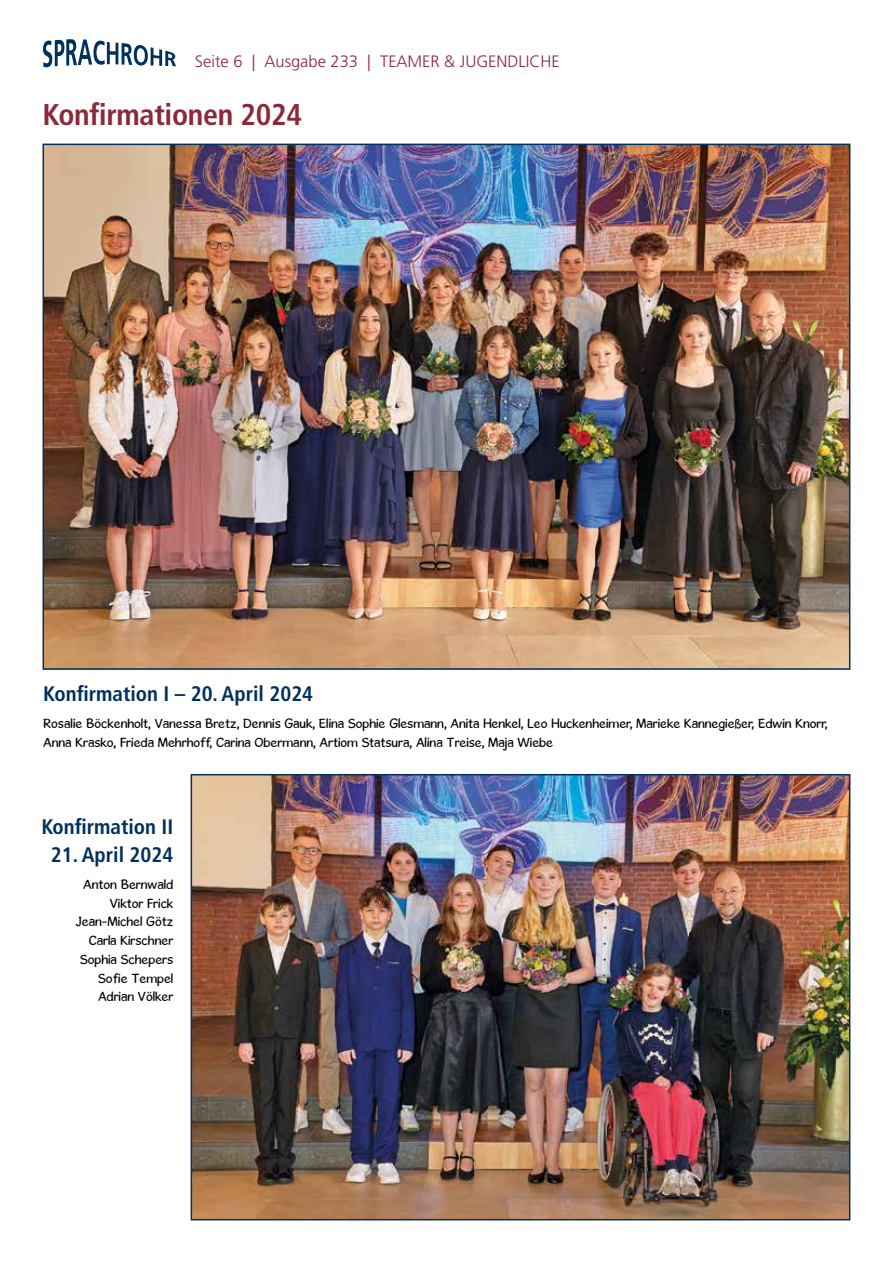
<style>
.page{position:relative;width:893px;height:1263px;background:#fff}
.page>*{position:absolute;margin:0;border:0;box-sizing:border-box;transform-origin:0 0}
.t1{font:700 condensed 30px "Frutiger LT Pro";letter-spacing:-.01em;color:#8b2939}
.t2{font:700 condensed 21px "Frutiger LT Pro";color:#00305d}
.t3{font:300 16.5px "Frutiger LT Pro";color:#8b2939}
.t4{font:13.5px/18.8px "Gosmick Sans";color:#000}
</style>
<div class="page">
<img style="left:194px;top:777px;width:653px;height:440px">
<div style="left:191px;top:774px;width:659px;height:446px;border:2px solid #00305d"></div>
<img style="left:46px;top:147px;width:801px;height:520px">
<svg style="left:43px;top:39px;width:133px;height:28px"></svg>
<p class="t3" style="left:195px;top:51px;width:366px">Seite 6 | Ausgabe 233 | TEAMER &amp; JUGENDLICHE</p>
<h1 class="t1" style="left:43px;top:96px;width:261px">Konfirmationen 2024</h1>
<h2 class="t2" style="left:43px;top:681px;width:271px">Konfirmation I – 20. April 2024</h2>
<p class="t4" style="left:43px;top:714px;width:786px">Rosalie Böckenholt, Vanessa Bretz, Dennis Gauk, Elina Sophie Glesmann, Anita Henkel, Leo Huckenheimer, Marieke Kannegießer, Edwin Knorr,<br>Anna Krasko, Frieda Mehrhoff, Carina Obermann, Artiom Statsura, Alina Treise, Maja Wiebe</p>
<h2 class="t2" style="left:41px;top:815px;width:133px">Konfirmation II</h2>
<h2 class="t2" style="left:51px;top:842px;width:124px">21. April 2024</h2>
<p class="t4" style="left:76px;top:875px;width:99px;text-align:right">Anton Bernwald<br>Viktor Frick<br>Jean-Michel Götz<br>Carla Kirschner<br>Sophia Schepers<br>Sofie Tempel<br>Adrian Völker</p>
</div>
